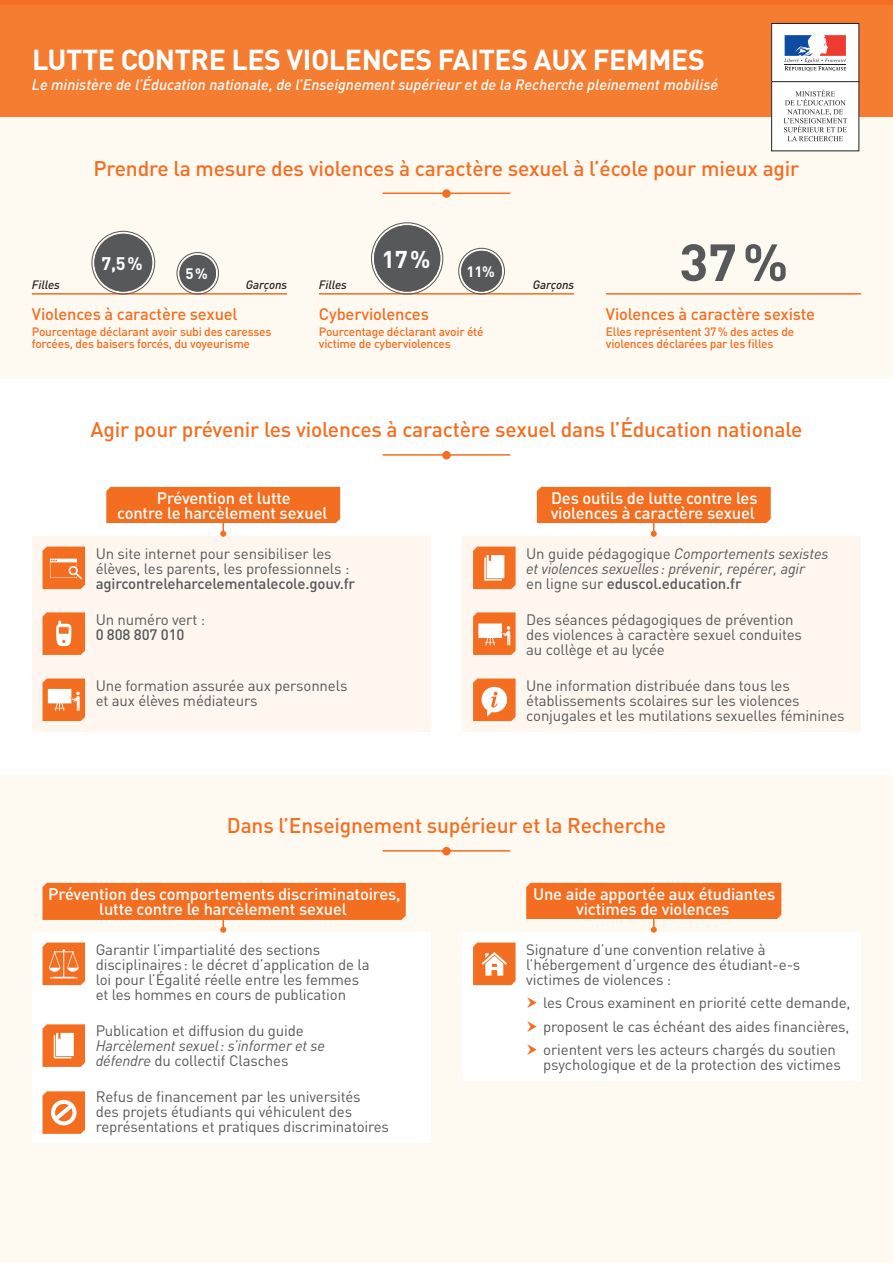
<style>
.page{position:relative;width:893px;height:1263px;background:#fef9f1}
.page>*{position:absolute;margin:0;border:0;box-sizing:border-box;transform-origin:0 0}
.t1{font:700 28.5px "DIN Pro";letter-spacing:-.015em;color:#fff}
.t2{font:700 24px "DIN Pro";color:#fff}
.t3{font:500 21px "DIN Pro";letter-spacing:-.01em;color:#f36e21}
.t4{font:700 18px "DIN Pro";color:#fff}
.t5{font:500 16.5px/15px "DIN Pro";letter-spacing:-.01em;color:#fff;text-align:center}
.t6{font:500 16.5px "DIN Pro";letter-spacing:-.01em;color:#f36e21}
.t7{font:15px/15px "DIN Pro";letter-spacing:-.01em;color:#57585a}
.t8{font:italic 15px/15px "DIN Pro";letter-spacing:-.01em;color:#57585a}
.t9{font:italic 500 15px "DIN Pro";color:#fff}
.t10{font:500 15px "DIN Pro";letter-spacing:-.01em;color:#57585a}
.t11{font:700 15px "DIN Pro";color:#fff}
.t12{font:500 12px/12px "DIN Pro";letter-spacing:-.02em;color:#f36e21}
.t13{font:italic 500 12px "DIN Pro";letter-spacing:-.01em;color:#231f20}
.s1{font-style:normal}
.s2{font-weight:500;font-style:normal}
</style>
<div class="page">
<div style="left:0;top:379px;width:893px;height:395px;background:#fff"></div>
<div style="left:0;top:0;width:893px;height:117px;background:#f47d32"></div>
<hr style="left:0;top:0;width:893px;height:4px;background:#f36e21">
<div style="left:772px;top:23px;width:87px;height:59px;background:#fff"></div>
<div style="left:771px;top:23px;width:88px;height:59px;border:1px solid #231f20"></div>
<svg style="left:784px;top:35px;width:62px;height:36px"></svg>
<hr style="left:784px;top:64px;width:62px;height:1px;background:#231f20">
<div style="left:772px;top:82px;width:87px;height:69px;background:#fff"></div>
<div style="left:771px;top:81px;width:88px;height:70px;border:1px solid #231f20"></div>
<svg style="left:783px;top:90px;width:64px;height:51px"></svg>
<hr style="left:32px;top:293px;width:255px;height:2px;background:#f36e21">
<div style="left:94px;top:234px;width:58px;height:58px;background:#57585a;border-radius:50%"></div>
<div style="left:91px;top:231px;width:64px;height:64px;border:1px solid #57585a;border-radius:50%"></div>
<div style="left:94px;top:234px;width:58px;height:58px;border:3px solid #57585a;border-radius:50%"></div>
<div style="left:179px;top:255px;width:37px;height:37px;background:#57585a;border-radius:50%"></div>
<div style="left:176px;top:252px;width:43px;height:43px;border:1px solid #57585a;border-radius:50%"></div>
<div style="left:179px;top:255px;width:37px;height:37px;border:3px solid #57585a;border-radius:50%"></div>
<hr style="left:319px;top:293px;width:255px;height:2px;background:#f36e21">
<div style="left:374px;top:225px;width:66px;height:67px;background:#57585a;border-radius:50%"></div>
<div style="left:371px;top:222px;width:72px;height:73px;border:1px solid #57585a;border-radius:50%"></div>
<div style="left:374px;top:225px;width:66px;height:67px;border:3px solid #57585a;border-radius:50%"></div>
<div style="left:461px;top:251px;width:41px;height:41px;background:#57585a;border-radius:50%"></div>
<div style="left:458px;top:248px;width:47px;height:47px;border:1px solid #57585a;border-radius:50%"></div>
<div style="left:461px;top:251px;width:41px;height:41px;border:3px solid #57585a;border-radius:50%"></div>
<hr style="left:606px;top:293px;width:255px;height:2px;background:#f36e21">
<svg style="left:681px;top:244px;width:105px;height:37px"></svg>
<hr style="left:383px;top:193px;width:127px;height:1px;background:#f36e21">
<div style="left:442px;top:189px;width:9px;height:9px;background:#f36e21;border-radius:50%"></div>
<hr style="left:383px;top:454px;width:127px;height:2px;background:#f36e21">
<div style="left:442px;top:451px;width:9px;height:8px;background:#f36e21;border-radius:50%"></div>
<div style="left:32px;top:537px;width:399px;height:195px;background:#fef6ef"></div>
<hr style="left:222px;top:504px;width:2px;height:30px;background:#f36e21">
<svg style="left:220px;top:531px;width:6px;height:6px"></svg>
<div style="left:106px;top:487px;width:234px;height:36px;background:#f36e21"></div>
<div style="left:462px;top:537px;width:399px;height:195px;background:#fef6ef"></div>
<hr style="left:653px;top:504px;width:1px;height:30px;background:#f36e21">
<svg style="left:651px;top:531px;width:6px;height:6px"></svg>
<div style="left:537px;top:487px;width:234px;height:36px;background:#f36e21"></div>
<hr style="left:383px;top:850px;width:127px;height:2px;background:#f36e21">
<div style="left:442px;top:847px;width:9px;height:8px;background:#f36e21;border-radius:50%"></div>
<svg style="left:43px;top:547px;width:42px;height:42px"></svg>
<svg style="left:473px;top:612px;width:43px;height:43px"></svg>
<svg style="left:43px;top:678px;width:42px;height:43px"></svg>
<svg style="left:473px;top:678px;width:43px;height:43px"></svg>
<svg style="left:473px;top:547px;width:43px;height:42px"></svg>
<svg style="left:43px;top:612px;width:42px;height:43px"></svg>
<div style="left:32px;top:933px;width:399px;height:210px;background:#fff"></div>
<hr style="left:222px;top:900px;width:2px;height:30px;background:#f36e21">
<svg style="left:220px;top:927px;width:6px;height:6px"></svg>
<div style="left:43px;top:883px;width:363px;height:37px;background:#f36e21"></div>
<div style="left:462px;top:933px;width:399px;height:148px;background:#fff"></div>
<hr style="left:653px;top:900px;width:1px;height:30px;background:#f36e21">
<svg style="left:651px;top:927px;width:6px;height:6px"></svg>
<div style="left:526px;top:883px;width:255px;height:36px;background:#f36e21"></div>
<svg style="left:43px;top:1024px;width:42px;height:43px"></svg>
<svg style="left:43px;top:1091px;width:42px;height:43px"></svg>
<svg style="left:43px;top:942px;width:42px;height:43px"></svg>
<svg style="left:473px;top:942px;width:43px;height:43px"></svg>
<h1 class="t1" style="left:32px;top:40px;width:674px">LUTTE CONTRE LES VIOLENCES FAITES AUX FEMMES</h1>
<p class="t9" style="left:32px;top:75px;width:688px">Le ministère de l’Éducation nationale, de l’Enseignement supérieur et de la Recherche pleinement mobilisé</p>
<h3 class="t3" style="left:93px;top:154px;width:707px">Prendre la mesure des violences à caractère sexuel à l’école pour mieux agir</h3>
<p class="t4" style="left:101px;top:251px;width:43px">7,5%</p>
<p class="t11" style="left:185px;top:263px;width:24px">5%</p>
<p class="t13" style="left:32px;top:277px;width:29px">Filles</p>
<p class="t13" style="left:246px;top:277px;width:43px">Garçons</p>
<h2 class="t2" style="left:382px;top:243px;width:50px">17%</h2>
<p class="t11" style="left:466px;top:261px;width:30px">11%</p>
<p class="t13" style="left:319px;top:277px;width:29px">Filles</p>
<p class="t13" style="left:533px;top:277px;width:43px">Garçons</p>
<p class="t6" style="left:32px;top:303px;width:207px">Violences à caractère sexuel</p>
<p class="t12" style="left:32px;top:325px;width:241px">Pourcentage déclarant avoir subi des caresses forcées, des baisers forcés, du voyeurisme</p>
<p class="t6" style="left:319px;top:303px;width:112px">Cyberviolences</p>
<p class="t12" style="left:319px;top:325px;width:166px">Pourcentage déclarant avoir été victime de cyberviolences</p>
<p class="t6" style="left:606px;top:303px;width:211px">Violences à caractère sexiste</p>
<p class="t12" style="left:606px;top:325px;width:190px">Elles représentent 37% des actes de violences déclarées par les filles</p>
<h3 class="t3" style="left:91px;top:415px;width:713px">Agir pour prévenir les violences à caractère sexuel dans l’Éducation nationale</h3>
<p class="t5" style="left:117px;top:490px;width:212px">Prévention et lutte<br>contre le harcèlement sexuel</p>
<p class="t7" style="left:96px;top:545px;width:255px">Un site internet pour sensibiliser les élèves, les parents, les professionnels :</p>
<p class="t10" style="left:96px;top:573px;width:261px">agircontreleharcelementalecole.gouv.fr</p>
<p class="t7" style="left:96px;top:612px;width:111px">Un numéro vert :</p>
<p class="t10" style="left:96px;top:624px;width:90px">0 808 807 010</p>
<p class="t7" style="left:96px;top:678px;width:253px">Une formation assurée aux personnels et aux élèves médiateurs</p>
<p class="t5" style="left:551px;top:490px;width:208px;text-align:left">Des outils de lutte contre les violences à caractère sexuel</p>
<p class="t8" style="left:526px;top:546px;width:304px"><span class="s1">Un guide pédagogique</span> Comportements sexistes et violences sexuelles: prévenir, repérer, agir<br><span class="s1">en ligne sur</span> <span class="s2">eduscol.education.fr</span></p>
<p class="t7" style="left:526px;top:612px;width:277px">Des séances pédagogiques de prévention des violences à caractère sexuel conduites au collège et au lycée</p>
<p class="t7" style="left:526px;top:678px;width:320px">Une information distribuée dans tous les établissements scolaires sur les violences conjugales et les mutilations sexuelles féminines</p>
<h3 class="t3" style="left:227px;top:811px;width:441px">Dans l’Enseignement supérieur et la Recherche</h3>
<p class="t5" style="left:48px;top:885px;width:354px">Prévention des comportements discriminatoires, lutte contre le harcèlement sexuel</p>
<p class="t7" style="left:96px;top:941px;width:276px">Garantir l’impartialité des sections disciplinaires: le décret d’application de la loi pour l’Égalité réelle entre les femmes et les hommes en cours de publication</p>
<p class="t7" style="left:96px;top:1022px;width:210px">Publication et diffusion du guide</p>
<p class="t8" style="left:96px;top:1038px;width:231px">Harcèlement sexuel: s’informer et se défendre <span class="s1">du collectif Clasches</span></p>
<p class="t7" style="left:96px;top:1089px;width:295px">Refus de financement par les universités<br>des projets étudiants qui véhiculent des représentations et pratiques discriminatoires</p>
<p class="t5" style="left:533px;top:885px;width:244px">Une aide apportée aux étudiantes victimes de violences</p>
<p class="t7" style="left:526px;top:941px;width:276px">Signature d’une convention relative à l’hébergement d’urgence des étudiant-e-s victimes de violences :</p>
<p class="t7" style="left:543px;top:990px;width:309px;line-height:23.5px;text-align:justify">les Crous examinent en priorité cette demande, proposent le cas échéant des aides financières, orientent vers les acteurs chargés du soutien</p>
<p class="t7" style="left:543px;top:1057px;width:299px">psychologique et de la protection des victimes</p>
</div>
